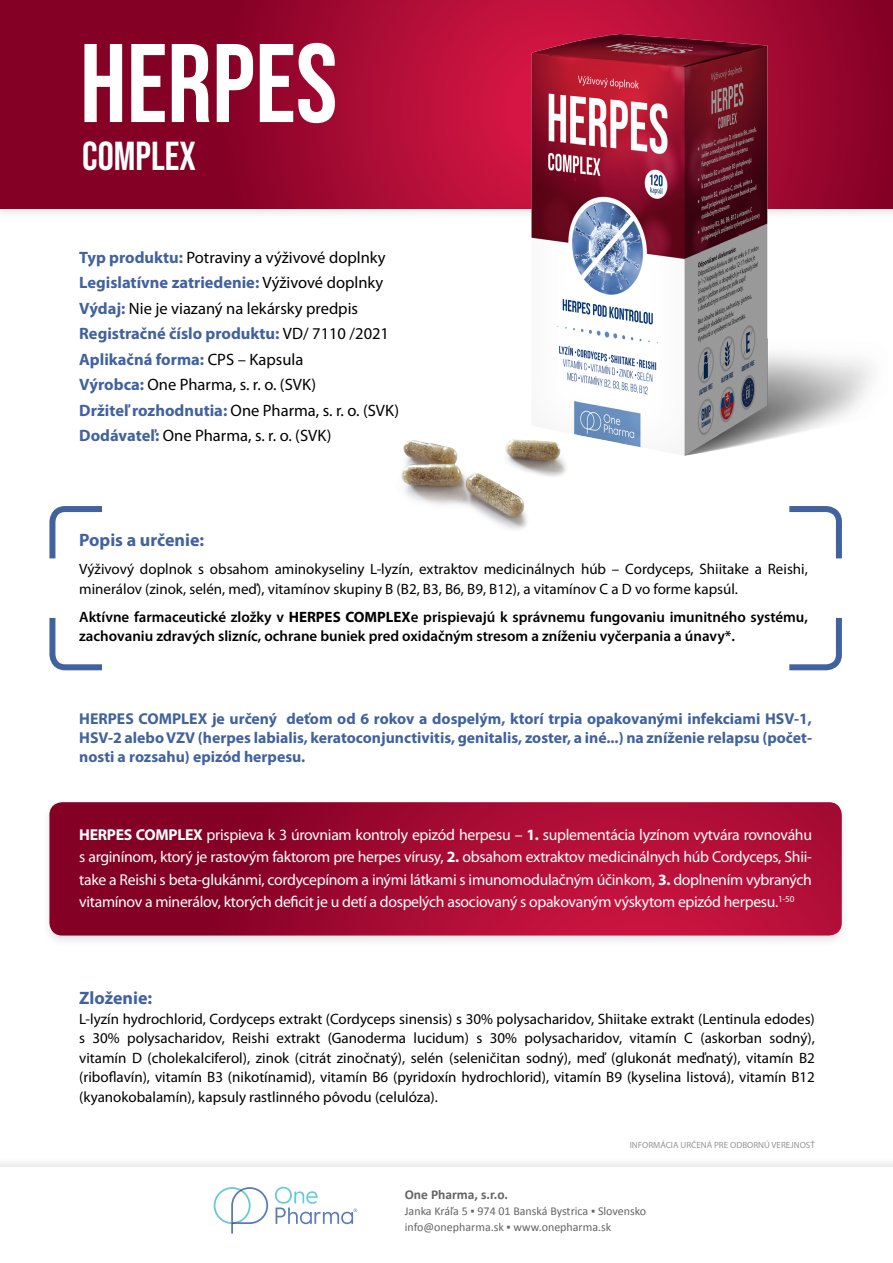
<style>
.page{position:relative;width:893px;height:1263px;background:#fff}
.page>*{position:absolute;margin:0;border:0;box-sizing:border-box;transform-origin:0 0}
.t1{font:111.45px "Bebas Neue";color:#fff}
.t2{font:40.35px "Bebas Neue";color:#fff}
.t3{font:700 18px "Myriad Pro";color:#41629e}
.t4{font:16.5px/25.5px "Myriad Pro";color:#000}
.t5{font:15.75px/22.5px "Myriad Pro";letter-spacing:-.02em;color:#fff;text-align:justify}
.t6{font:700 15.75px/18.9px "Myriad Pro";color:#41629e;text-align:justify}
.t7{font:15px/19.5px "Myriad Pro";color:#000;text-align:justify}
.t8{font:600 15px/19.5px "Myriad Pro";color:#000}
.t9{font:700 13.5px "Calibri";color:#636466}
.t10{font:12px/16.2px "Calibri";color:#636466}
.t11{font:9px "Myriad Pro";color:#939598}
.s1{font-weight:700;color:#41629e}
.s2{font-weight:700}
</style>
<div class="page">
<div style="left:0;top:0;width:893px;height:221px;background:#000;opacity:.1"></div>
<svg style="left:0;top:0;width:893px;height:208px;background:#97062d"></svg>
<div style="left:0;top:1155px;width:893px;height:108px;background:#000;opacity:.1"></div>
<div style="left:0;top:1168px;width:893px;height:95px;background:#fff"></div>
<div style="left:41px;top:798px;width:809px;height:150px;background:#000;opacity:.1"></div>
<svg style="left:49px;top:802px;width:793px;height:133px;background:#a20b33"></svg>
<svg style="left:214px;top:1187px;width:54px;height:46px"></svg>
<svg style="left:275px;top:1187px;width:82px;height:37px"></svg>
<img style="left:484px;top:17px;width:403px;height:439px">
<img style="left:401px;top:419px;width:174px;height:111px">
<svg style="left:789px;top:617px;width:53px;height:54px"></svg>
<svg style="left:49px;top:617px;width:53px;height:54px"></svg>
<svg style="left:789px;top:506px;width:53px;height:53px"></svg>
<svg style="left:49px;top:506px;width:53px;height:53px"></svg>
<h1 class="t1" style="left:80px;top:20px;width:259px">HERPES</h1>
<h2 class="t2" style="left:82px;top:133px;width:115px">COMPLEX</h2>
<p class="t4" style="left:79px;top:244px;width:321px"><span class="s1">Typ produktu:</span> Potraviny a výživové doplnky <span class="s1">Legislatívne zatriedenie:</span> Výživové doplnky <span class="s1">Výdaj:</span> Nie je viazaný na lekársky predpis <span class="s1">Registračné číslo produktu:</span> VD/ 7110 /2021<br><span class="s1">Aplikačná forma:</span> CPS – Kapsula<br><span class="s1">Výrobca:</span> One Pharma, s. r. o. (SVK)<br><span class="s1">Držiteľ rozhodnutia:</span> One Pharma, s. r. o. (SVK)<br><span class="s1">Dodávateľ:</span> One Pharma, s. r. o. (SVK)</p>
<p class="t3" style="left:79px;top:528px;width:126px">Popis a určenie:</p>
<p class="t7" style="left:79px;top:559px;width:730px">Výživový doplnok s obsahom aminokyseliny L-lyzín, extraktov medicinálnych húb – Cordyceps, Shiitake a Reishi, minerálov (zinok, selén, meď), vitamínov skupiny B (B2, B3, B6, B9, B12), a vitamínov C a D vo forme kapsúl.</p>
<p class="t8" style="left:79px;top:606px;width:730px">Aktívne farmaceutické zložky v <span class="s2">HERPES COMPLEX</span>e prispievajú k správnemu fungovaniu imunitného systému, zachovaniu zdravých slizníc, ochrane buniek pred oxidačným stresom a zníženiu vyčerpania a únavy*.</p>
<p class="t6" style="left:79px;top:709px;width:734px">HERPES COMPLEX je určený deťom od 6 rokov a dospelým, ktorí trpia opakovanými infekciami HSV-1, HSV-2 alebo VZV (herpes labialis, keratoconjunctivitis, genitalis, zoster, a iné...) na zníženie relapsu (počet&shy;nosti a rozsahu) epizód herpesu.</p>
<p class="t5" style="left:79px;top:823px;width:734px"><span class="s2">HERPES COMPLEX</span> prispieva k 3 úrovniam kontroly epizód herpesu – <span class="s2">1.</span> suplementácia lyzínom vytvára rovnováhu s arginínom, ktorý je rastovým faktorom pre herpes vírusy, <span class="s2">2.</span> obsahom extraktov medicinálnych húb Cordyceps, Shii&shy;take a Reishi s beta-glukánmi, cordycepínom a inými látkami s imunomodulačným účinkom, <span class="s2">3.</span> doplnením vybraných vitamínov a minerálov, ktorých deficit je u detí a dospelých asociovaný s opakovaným výskytom epizód herpesu.<sup>1-50</sup></p>
<p class="t3" style="left:79px;top:986px;width:75px">Zloženie:</p>
<p class="t7" style="left:79px;top:1009px;width:737px">L-lyzín hydrochlorid, Cordyceps extrakt (Cordyceps sinensis) s 30% polysacharidov, Shiitake extrakt (Lentinula edodes) s 30% polysacharidov, Reishi extrakt (Ganoderma lucidum) s 30% polysacharidov, vitamín C (askorban sodný), vitamín D (cholekalciferol), zinok (citrát zinočnatý), selén (seleničitan sodný), meď (glukonát meďnatý), vitamín B2 (riboflavín), vitamín B3 (nikotínamid), vitamín B6 (pyridoxín hydrochlorid), vitamín B9 (kyselina listová), vitamín B12 (kyanokobalamín), kapsuly rastlinného pôvodu (celulóza).</p>
<p class="t11" style="left:630px;top:1139px;width:187px">INFORMÁCIA URČENÁ PRE ODBORNÚ VEREJNOSŤ</p>
<p class="t9" style="left:405px;top:1186px;width:105px">One Pharma, s.r.o.</p>
<p class="t10" style="left:405px;top:1203px;width:243px">Janka Kráľa 5 ▪ 974 01 Banská Bystrica ▪ Slovensko info@onepharma.sk ▪ www.onepharma.sk</p>
</div>
